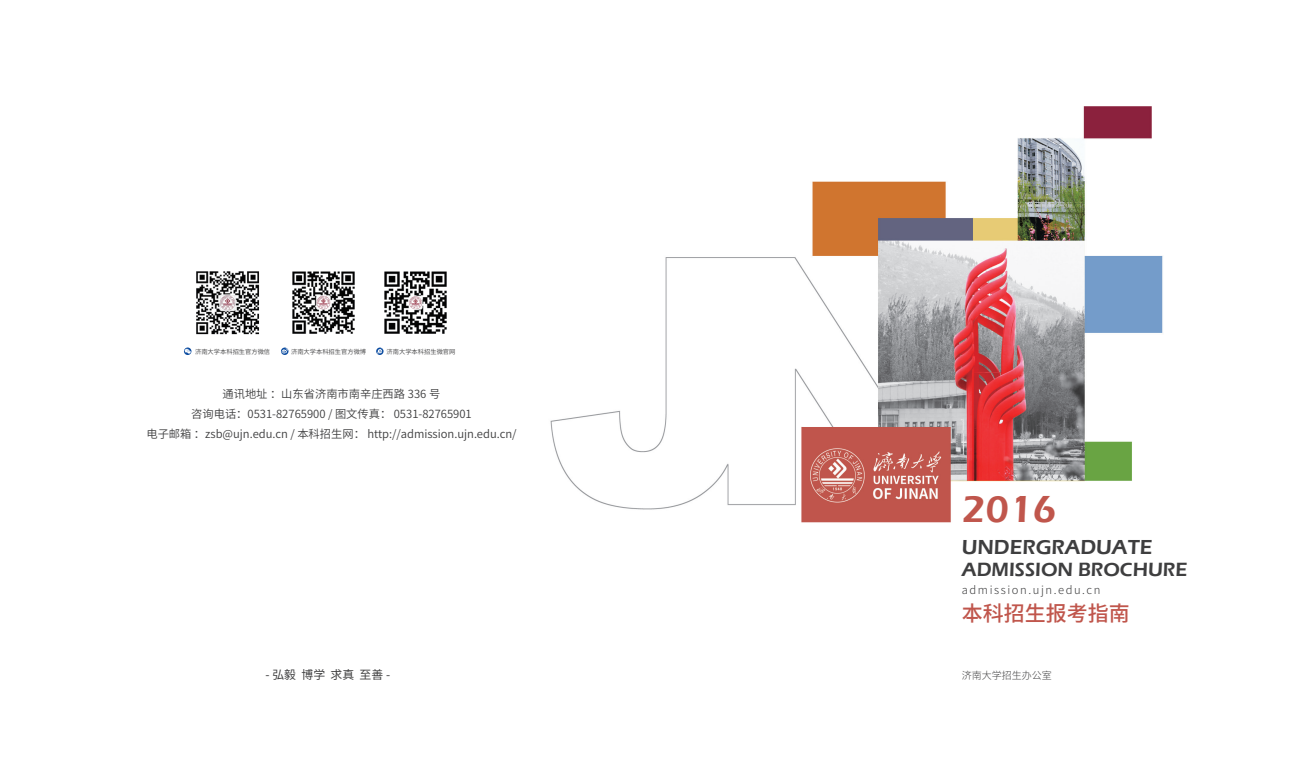
<style>
.page{position:relative;width:1312px;height:762px;background:#fff}
.page>*{position:absolute;margin:0;border:0;box-sizing:border-box;transform-origin:0 0}
.t1{font:600 38.75px "Eras ITC";color:#c0564c}
.t2{font:500 21px "Source Han Sans CN";color:#c0564c}
.t3{font:600 20.88px "Eras ITC";color:#3e3e3f}
.t4{font:600 19.75px "Eras ITC";color:#3e3e3f}
.t5{font:11.88px "Source Han Sans CN";color:#3e3e3f}
.t6{font:11.25px/20px "Source Han Sans CN";color:#3e3e3f;text-align:center}
.t7{font:300 11.25px "Source Han Sans CN";letter-spacing:.14em;color:#3e3e3f}
.t8{font:300 10px "Source Han Sans CN";color:#3e3e3f}
.t9{font:6.25px "Source Han Sans CN";color:#3e3e3f}
</style>
<div class="page">
<img style="left:191px;top:106px;width:972px;height:417px">
<img style="left:287px;top:267px;width:72px;height:72px">
<img style="left:380px;top:267px;width:71px;height:72px">
<img style="left:191px;top:267px;width:72px;height:72px">
<svg style="left:184px;top:347px;width:7px;height:8px"></svg>
<svg style="left:281px;top:347px;width:7px;height:8px"></svg>
<svg style="left:376px;top:347px;width:7px;height:8px"></svg>
<svg style="left:377px;top:349px;width:5px;height:5px"></svg>
<p class="t9" style="left:195px;top:348px;width:76px">济南大学本科招生官方微信</p>
<p class="t9" style="left:291px;top:348px;width:76px">济南大学本科招生官方微博</p>
<p class="t9" style="left:386px;top:348px;width:70px">济南大学本科招生微官网</p>
<p class="t6" style="left:146px;top:384px;width:371px">通讯地址 ：山东省济南市南辛庄西路 336 号<br>咨询电话：0531-82765900 / 图文传真： 0531-82765901<br>电子邮箱 ：zsb@ujn.edu.cn / 本科招生网： http://admission.ujn.edu.cn/</p>
<p class="t5" style="left:265px;top:668px;width:126px">- 弘毅 博学 求真 至善 -</p>
<h1 class="t1" style="left:961px;top:487px;width:96px">2016</h1>
<h3 class="t3" style="left:961px;top:535px;width:192px">UNDERGRADUATE</h3>
<h3 class="t4" style="left:961px;top:558px;width:227px">ADMISSION BROCHURE</h3>
<p class="t7" style="left:961px;top:583px;width:140px">admission.ujn.edu.cn</p>
<h2 class="t2" style="left:961px;top:602px;width:169px">本科招生报考指南</h2>
<p class="t8" style="left:961px;top:669px;width:91px">济南大学招生办公室</p>
</div>
